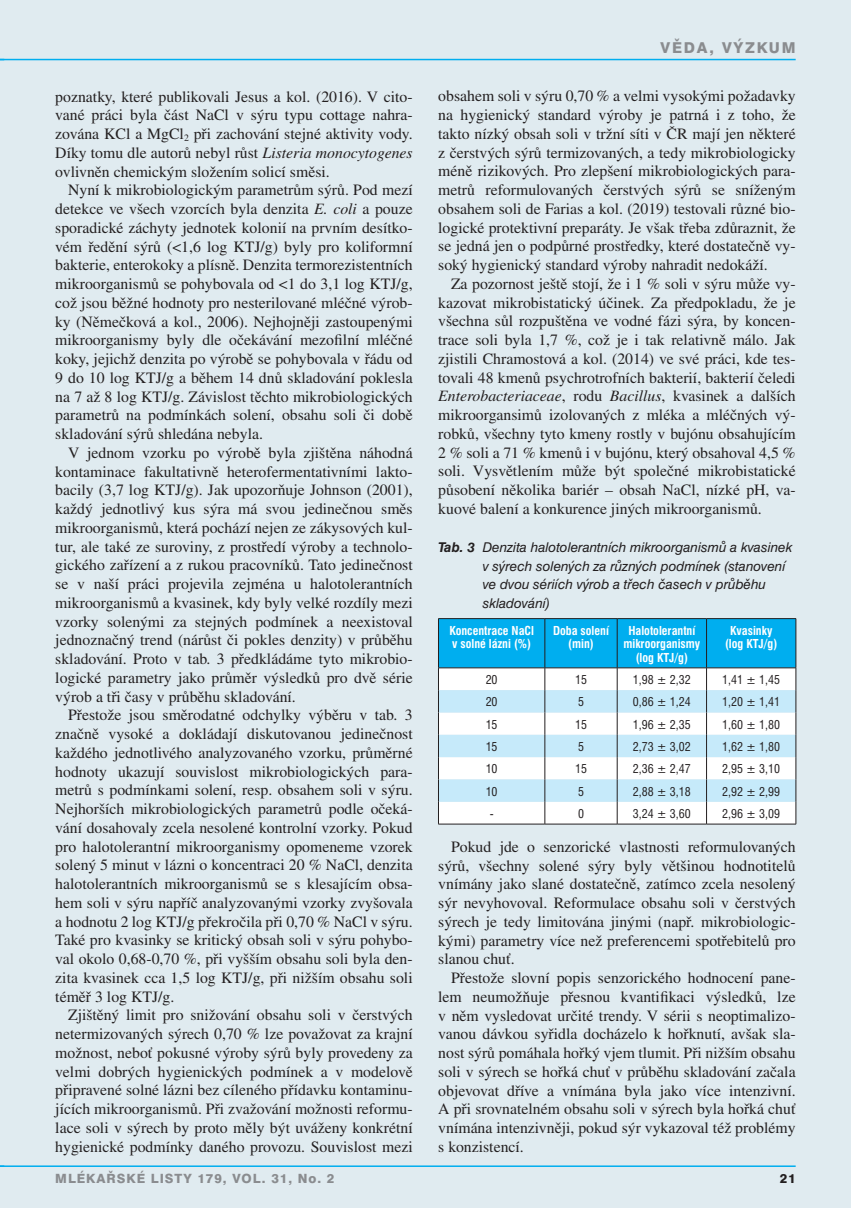
<style>
.page{position:relative;width:851px;height:1208px;background:#fff}
.page>*{position:absolute;margin:0;border:0;box-sizing:border-box;transform-origin:0 0}
.t1{font:15.75px/18.8px "Times CE";color:#231f20;text-align:justify}
.t2{font:800 15px "Swiss 721 BTCE";letter-spacing:.12em;color:#8a8c8f}
.t3{font:italic 13.5px/18.8px "Swiss 721 BTCE";color:#231f20}
.t4{font:800 12.75px "Swiss 721 BTCE";letter-spacing:.075em;color:#8a8c8f}
.t5{font:800 12.75px "Swiss 721 BTCE";color:#231f20}
.t6{font:condensed 12px "Swiss 721 BTCE";color:#231f20}
.t7{font:700 condensed 12px/13.5px "Swiss 721 BTCE";color:#fff;text-align:center}
.s1{font-style:italic}
.s2{font-weight:700}
</style>
<div class="page">
<div style="left:0;top:0;width:850px;height:1208px;background:#e0ebf0"></div>
<hr style="left:0;top:59px;width:795px;height:1px;background:#00aeef">
<hr style="left:0;top:1165px;width:795px;height:2px;background:#00aeef">
<svg style="left:438px;top:618px;width:358px;height:206px;background:#abdff3"></svg>
<hr style="left:438px;top:824px;width:106px;height:1px;background:#231f20">
<hr style="left:544px;top:824px;width:73px;height:1px;background:#231f20">
<hr style="left:617px;top:824px;width:89px;height:1px;background:#231f20">
<hr style="left:706px;top:824px;width:90px;height:1px;background:#231f20">
<p class="t1" style="left:55px;top:87px;width:359px">poznatky, které publikovali Jesus a kol. (2016). V cito&shy;vané práci byla část NaCl v sýru typu cottage nahra&shy;zována KCl a MgCl<sub>2</sub> při zachování stejné aktivity vody.<br>Díky tomu dle autorů nebyl růst <span class="s1">Listeria monocytogenes </span>ovlivněn chemickým složením solicí směsi.</p>
<p class="t1" style="left:55px;top:181px;width:359px;text-indent:13px">Nyní k mikrobiologickým parametrům sýrů. Pod mezí detekce ve všech vzorcích byla denzita <span class="s1">E. coli</span> a pouze sporadické záchyty jednotek kolonií na prvním desítko&shy;vém ředění sýrů (&lt;1,6 log KTJ/g) byly pro koliformní bakterie, enterokoky a plísně. Denzita termorezistentních mikroorganismů se pohybovala od &lt;1 do 3,1 log KTJ/g, což jsou běžné hodnoty pro nesterilované mléčné výrob&shy;ky (Němečková a kol., 2006). Nejhojněji zastoupenými mikroorganismy byly dle očekávání mezofilní mléčné koky, jejichž denzita po výrobě se pohybovala v řádu od 9 do 10 log KTJ/g a během 14 dnů skladování poklesla na 7 až 8 log KTJ/g. Závislost těchto mikrobiologických parametrů na podmínkách solení, obsahu soli či době skladování sýrů shledána nebyla.</p>
<p class="t1" style="left:55px;top:443px;width:359px;text-indent:13px">V jednom vzorku po výrobě byla zjištěna náhodná kontaminace fakultativně heterofermentativními lakto&shy;bacily (3,7 log KTJ/g). Jak upozorňuje Johnson (2001), každý jednotlivý kus sýra má svou jedinečnou směs mikroorganismů, která pochází nejen ze zákysových kul&shy;tur, ale také ze suroviny, z prostředí výroby a technolo&shy;gického zařízení a z rukou pracovníků. Tato jedinečnost se v naší práci projevila zejména u halotolerantních mikroorganismů a kvasinek, kdy byly velké rozdíly mezi vzorky solenými za stejných podmínek a neexistoval jednoznačný trend (nárůst či pokles denzity) v průběhu skladování. Proto v tab. 3 předkládáme tyto mikrobio&shy;logické parametry jako průměr výsledků pro dvě série výrob a tři časy v průběhu skladování.</p>
<p class="t1" style="left:55px;top:705px;width:359px;text-indent:13px">Přestože jsou směrodatné odchylky výběru v tab. 3 značně vysoké a dokládají diskutovanou jedinečnost každého jednotlivého analyzovaného vzorku, průměrné hodnoty ukazují souvislost mikrobiologických para‑ metrů s podmínkami solení, resp. obsahem soli v sýru.<br>Nejhorších mikrobiologických parametrů podle očeká‑ vání dosahovaly zcela nesolené kontrolní vzorky. Pokud pro halotolerantní mikroorganismy opomeneme vzorek solený 5 minut v lázni o koncentraci 20 % NaCl, denzita halotolerantních mikroorganismů se s klesajícím obsa&shy;hem soli v sýru napříč analyzovanými vzorky zvyšovala a hodnotu 2 log KTJ/g překročila při 0,70 % NaCl v sýru.<br>Také pro kvasinky se kritický obsah soli v sýru pohybo&shy;val okolo 0,68-0,70 %, při vyšším obsahu soli byla den&shy;zita kvasinek cca 1,5 log KTJ/g, při nižším obsahu soli téměř 3 log KTJ/g.</p>
<p class="t1" style="left:55px;top:1005px;width:359px;text-indent:13px">Zjištěný limit pro snižování obsahu soli v čerstvých netermizovaných sýrech 0,70 % lze považovat za krajní možnost, neboť pokusné výroby sýrů byly provedeny za velmi dobrých hygienických podmínek a v modelově připravené solné lázni bez cíleného přídavku kontaminu&shy;jících mikroorganismů. Při zvažování možnosti reformu&shy;lace soli v sýrech by proto měly být uváženy konkrétní hygienické podmínky daného provozu. Souvislost mezi</p>
<p class="t2" style="left:660px;top:38px;width:137px">VĚDA, VÝZKUM</p>
<p class="t1" style="left:438px;top:86px;width:359px">obsahem soli v sýru 0,70 % a velmi vysokými požadavky na hygienický standard výroby je patrná i z toho, že takto nízký obsah soli v tržní síti v ČR mají jen některé z čerstvých sýrů termizovaných, a tedy mikrobiologicky méně rizikových. Pro zlepšení mikrobiologických para‑ metrů reformulovaných čerstvých sýrů se sníženým obsahem soli de Farias a kol. (2019) testovali různé bio&shy;logické protektivní preparáty. Je však třeba zdůraznit, že se jedná jen o podpůrné prostředky, které dostatečně vy&shy;soký hygienický standard výroby nahradit nedokáží.</p>
<p class="t1" style="left:438px;top:274px;width:359px;text-indent:13px">Za pozornost ještě stojí, že i 1 % soli v sýru může vy&shy;kazovat mikrobistatický účinek. Za předpokladu, že je všechna sůl rozpuštěna ve vodné fázi sýra, by koncen&shy;trace soli byla 1,7 %, což je i tak relativně málo. Jak zjistili Chramostová a kol. (2014) ve své práci, kde tes&shy;tovali 48 kmenů psychrotrofních bakterií, bakterií čeledi <span class="s1">Enterobacteriaceae</span>, rodu <span class="s1">Bacillus</span>, kvasinek a dalších mikroorgansimů izolovaných z mléka a mléčných vý&shy;robků, všechny tyto kmeny rostly v bujónu obsahujícím 2 % soli a 71 % kmenů i v bujónu, který obsahoval 4,5 % soli. Vysvětlením může být společné mikrobistatické působení několika bariér – obsah NaCl, nízké pH, va&shy;kuové balení a konkurence jiných mikroorganismů.</p>
<p class="t3" style="left:482px;top:537px;width:311px;text-indent:-44px"><span class="s2">Tab. 3</span> Denzita halotolerantních mikroorganismů a kvasinek v sýrech solených za různých podmínek (stanovení ve dvou sériích výrob a třech časech v průběhu skladování)</p>
<p class="t7" style="left:449px;top:623px;width:86px;text-align:left">Koncentrace NaCl v solné lázni (%)</p>
<p class="t7" style="left:553px;top:623px;width:57px">Doba solení (min)</p>
<p class="t7" style="left:623px;top:623px;width:78px">Halotolerantní mikroorganismy (log KTJ/g)</p>
<p class="t7" style="left:725px;top:623px;width:54px">Kvasinky (log KTJ/g)</p>
<p class="t6" style="left:485px;top:671px;width:13px">20</p>
<p class="t6" style="left:575px;top:671px;width:13px">15</p>
<p class="t6" style="left:632px;top:671px;width:59px">1,98 ± 2,32</p>
<p class="t6" style="left:722px;top:671px;width:59px">1,41 ± 1,45</p>
<p class="t6" style="left:485px;top:693px;width:13px">20</p>
<p class="t6" style="left:578px;top:693px;width:7px">5</p>
<p class="t6" style="left:632px;top:693px;width:59px">0,86 ± 1,24</p>
<p class="t6" style="left:722px;top:693px;width:59px">1,20 ± 1,41</p>
<p class="t6" style="left:485px;top:716px;width:13px">15</p>
<p class="t6" style="left:575px;top:716px;width:13px">15</p>
<p class="t6" style="left:632px;top:716px;width:59px">1,96 ± 2,35</p>
<p class="t6" style="left:722px;top:716px;width:59px">1,60 ± 1,80</p>
<p class="t6" style="left:485px;top:738px;width:13px">15</p>
<p class="t6" style="left:578px;top:738px;width:7px">5</p>
<p class="t6" style="left:632px;top:738px;width:59px">2,73 ± 3,02</p>
<p class="t6" style="left:722px;top:738px;width:59px">1,62 ± 1,80</p>
<p class="t6" style="left:485px;top:760px;width:13px">10</p>
<p class="t6" style="left:575px;top:760px;width:13px">15</p>
<p class="t6" style="left:632px;top:760px;width:59px">2,36 ± 2,47</p>
<p class="t6" style="left:722px;top:760px;width:59px">2,95 ± 3,10</p>
<p class="t6" style="left:485px;top:783px;width:13px">10</p>
<p class="t6" style="left:578px;top:783px;width:7px">5</p>
<p class="t6" style="left:632px;top:783px;width:59px">2,88 ± 3,18</p>
<p class="t6" style="left:722px;top:783px;width:59px">2,92 ± 2,99</p>
<p class="t6" style="left:489px;top:805px;width:4px">-</p>
<p class="t6" style="left:578px;top:805px;width:7px">0</p>
<p class="t6" style="left:632px;top:805px;width:59px">3,24 ± 3,60</p>
<p class="t6" style="left:722px;top:805px;width:59px">2,96 ± 3,09</p>
<p class="t1" style="left:438px;top:837px;width:359px;text-indent:13px">Pokud jde o senzorické vlastnosti reformulovaných sýrů, všechny solené sýry byly většinou hodnotitelů vnímány jako slané dostatečně, zatímco zcela nesolený sýr nevyhovoval. Reformulace obsahu soli v čerstvých sýrech je tedy limitována jinými (např. mikrobiologic&shy;kými) parametry více než preferencemi spotřebitelů pro slanou chuť.</p>
<p class="t1" style="left:438px;top:968px;width:359px;text-indent:13px">Přestože slovní popis senzorického hodnocení pane&shy;lem neumožňuje přesnou kvantifikaci výsledků, lze v něm vysledovat určité trendy. V sérii s neoptimalizo&shy;vanou dávkou syřidla docházelo k hořknutí, avšak sla&shy;nost sýrů pomáhala hořký vjem tlumit. Při nižším obsahu soli v sýrech se hořká chuť v průběhu skladování začala objevovat dříve a vnímána byla jako více intenzivní.<br>A při srovnatelném obsahu soli v sýrech byla hořká chuť vnímána intenzivněji, pokud sýr vykazoval též problémy s konzistencí.</p>
<p class="t4" style="left:55px;top:1170px;width:280px">MLÉKAŘSKÉ LISTY 179, VOL. 31, NO. 2</p>
<p class="t5" style="left:779px;top:1170px;width:18px">21</p>
</div>
